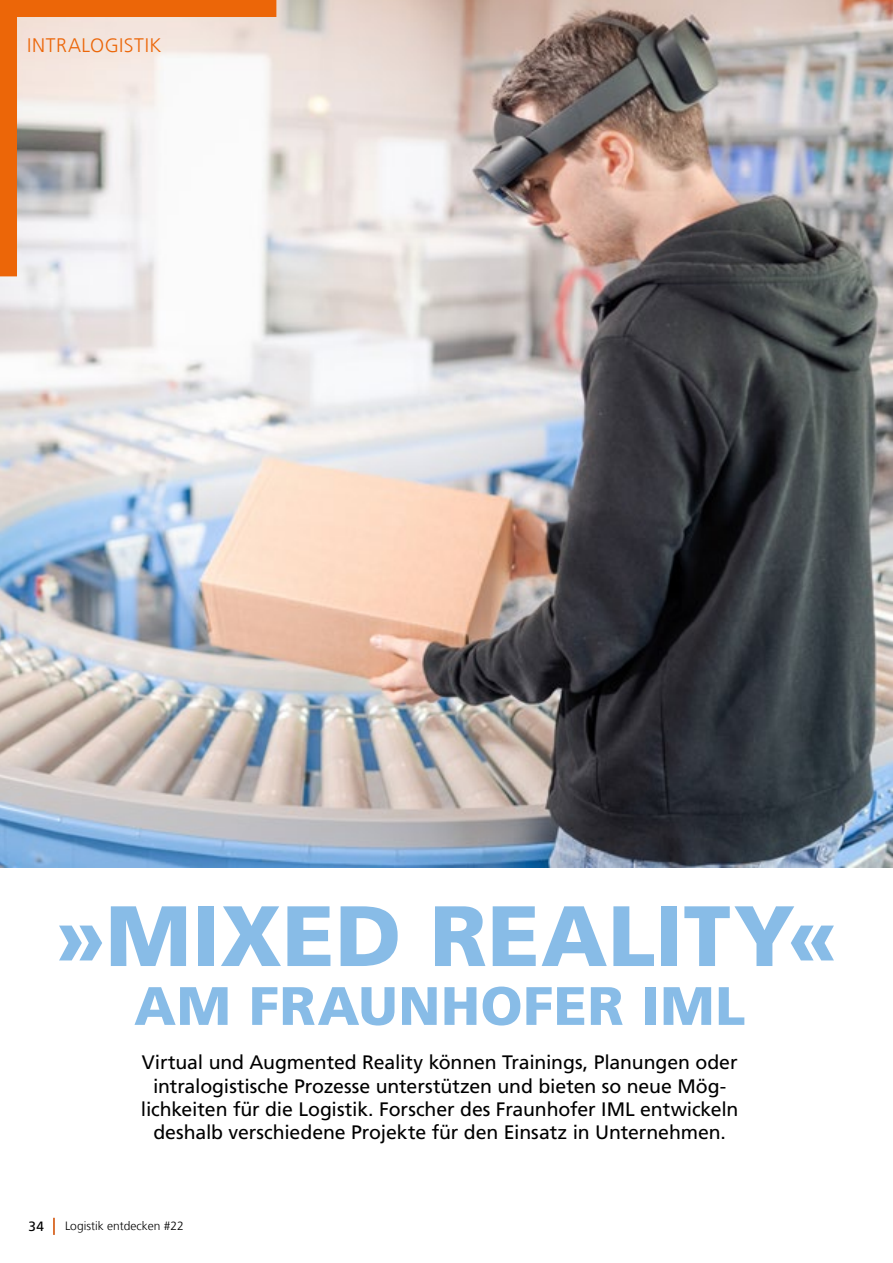
<style>
.page{position:relative;width:893px;height:1263px;background:#fff}
.page>*{position:absolute;margin:0;border:0;box-sizing:border-box;transform-origin:0 0}
.t1{font:900 85.5px "Frutiger LT Com";letter-spacing:.005em;color:#88bce7}
.t2{font:900 54px "Frutiger LT Com";letter-spacing:.01em;color:#88bce7}
.t3{font:19.5px/23.4px "Frutiger LT Com";letter-spacing:-.005em;color:#000;text-align:center}
.t4{font:300 19.5px "Frutiger LT Com";letter-spacing:.03em;color:#ec6608}
.t5{font:13.5px "Frutiger LT Com";color:#000}
.t6{font:300 12px "Frutiger LT Com";color:#000}
</style>
<div class="page">
<img style="left:0;top:0;width:893px;height:867px">
<svg style="left:0;top:0;width:276px;height:276px"></svg>
<svg style="left:53px;top:1218px;width:2px;height:17px"></svg>
<p class="t4" style="left:27px;top:34px;width:136px">INTRALOGISTIK</p>
<h1 class="t1" style="left:54px;top:885px;width:786px">»MIXED REALITY«</h1>
<h2 class="t2" style="left:134px;top:974px;width:613px">AM FRAUNHOFER IML</h2>
<p class="t3" style="left:141px;top:1051px;width:599px">Virtual und Augmented Reality können Trainings, Planungen oder intralogistische Prozesse unterstützen und bieten so neue Mög&shy;lichkeiten für die Logistik. Forscher des Fraunhofer IML entwickeln deshalb verschiedene Projekte für den Einsatz in Unternehmen.</p>
<p class="t5" style="left:29px;top:1218px;width:17px">34</p>
<p class="t6" style="left:65px;top:1219px;width:120px">Logistik entdecken #22</p>
</div>
